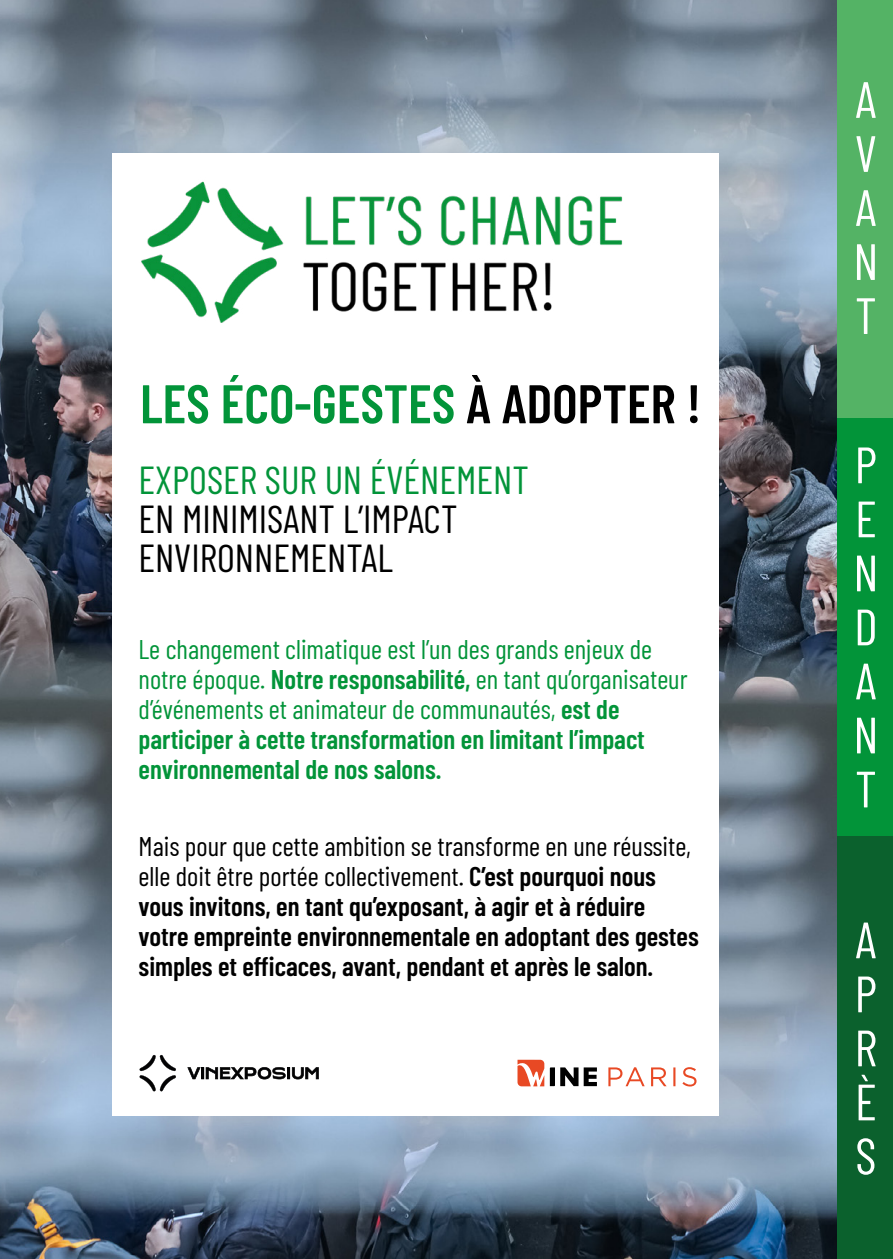
<style>
.page{position:relative;width:893px;height:1259px;background:#fff}
.page>*{position:absolute;margin:0;border:0;box-sizing:border-box;transform-origin:0 0}
.t1{font:600 54.3px "Barlow Condensed";color:#029439}
.t2{font:51px/54px "Barlow Condensed";color:#fff;text-align:justify}
.t3{font:39px/39px "Barlow Condensed";color:#000}
.t4{font:39px "Barlow Condensed";color:#029439}
.t5{font:600 27px/30px "Barlow Condensed";color:#000}
.t6{font:27px/30px "Barlow Condensed";color:#029439}
.s1{color:#000}
.s2{font-weight:600}
.s3{font-weight:400}
</style>
<div class="page">
<img style="left:0;top:0;width:837px;height:1259px">
<div style="left:112px;top:153px;width:607px;height:963px;background:#fff"></div>
<svg style="left:187px;top:1067px;width:132px;height:12px"></svg>
<svg style="left:140px;top:1055px;width:36px;height:36px"></svg>
<svg style="left:550px;top:1067px;width:28px;height:19px"></svg>
<svg style="left:584px;top:1067px;width:13px;height:19px"></svg>
<svg style="left:608px;top:1067px;width:88px;height:19px"></svg>
<svg style="left:517px;top:1059px;width:27px;height:27px"></svg>
<img style="left:141px;top:181px;width:482px;height:142px">
<div style="left:837px;top:0;width:56px;height:418px;background:#54b365"></div>
<div style="left:837px;top:418px;width:56px;height:419px;background:#029439"></div>
<div style="left:837px;top:837px;width:56px;height:422px;background:#0b612d"></div>
<h1 class="t1" style="left:140px;top:365px;width:563px">LES ÉCO-GESTES <span class="s1">À ADOPTER !</span></h1>
<h3 class="t4" style="left:138px;top:452px;width:392px">EXPOSER SUR UN ÉVÉNEMENT</h3>
<h3 class="t3" style="left:138px;top:496px;width:321px">EN MINIMISANT L’IMPACT<br>ENVIRONNEMENTAL</h3>
<p class="t6" style="left:139px;top:632px;width:550px">Le changement climatique est l’un des grands enjeux de notre époque. <span class="s2">Notre responsabilité,</span> en tant qu’organisateur d’événements et animateur de communautés, <span class="s2">est de participer à cette transformation en limitant l’impact environnemental de nos salons.</span></p>
<p class="t5" style="left:139px;top:830px;width:562px"><span class="s3">Mais pour que cette ambition se transforme en une réussite, elle doit être portée collectivement.</span> C’est pourquoi nous vous invitons, en tant qu’exposant, à agir et à réduire votre empreinte environnementale en adoptant des gestes simples et efficaces, avant, pendant et après le salon.</p>
<h2 class="t2" style="left:853px;top:69px;width:27px">A V A N T</h2>
<h2 class="t2" style="left:853px;top:434px;width:27px">P E N D A N T</h2>
<h2 class="t2" style="left:854px;top:909px;width:24px">A P R È S</h2>
</div>
